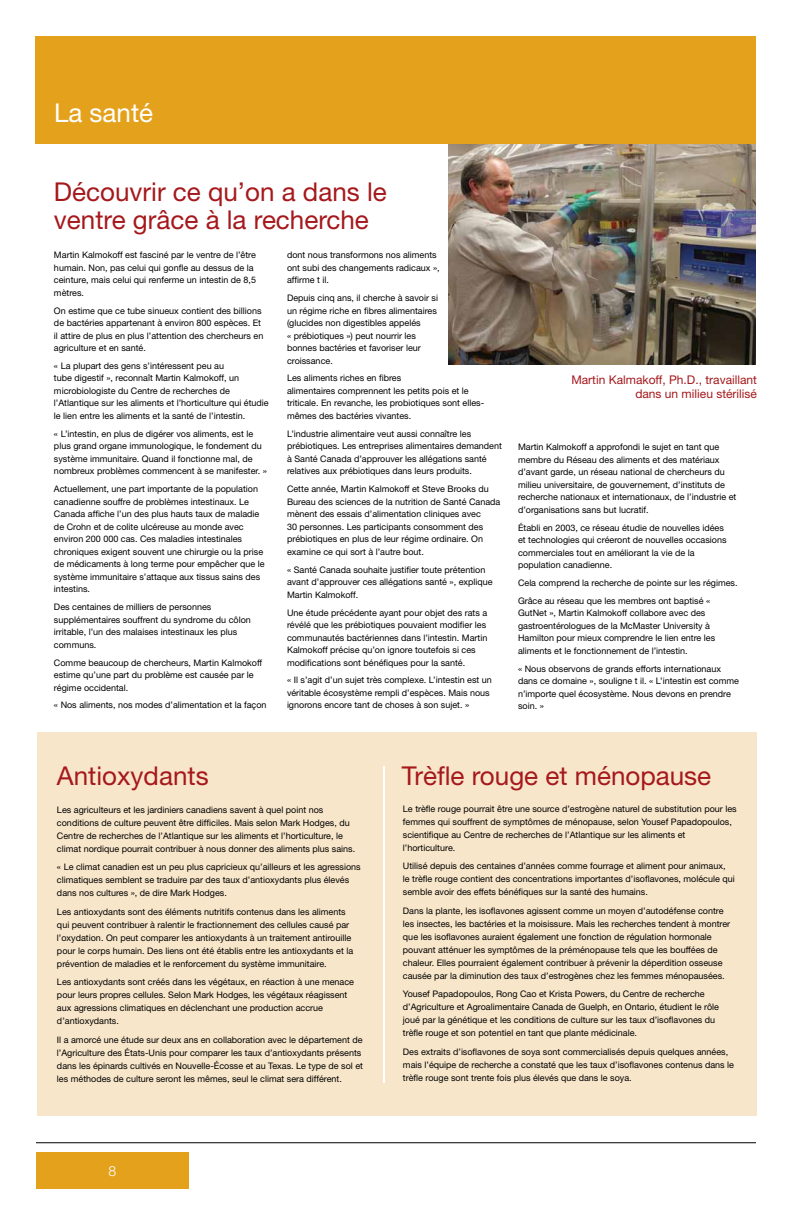
<style>
.page{position:relative;width:792px;height:1224px;background:#fff}
.page>*{position:absolute;margin:0;border:0;box-sizing:border-box;transform-origin:0 0}
.t1{font:26px/28px "Helvetica Neue";color:#a5181c}
.t2{font:26px "Helvetica Neue";color:#fff}
.t3{font:300 14px "Helvetica Neue";color:#fff}
.t4{font:12px/14.4px "Helvetica Neue";color:#a5181c;text-align:right}
.t5{font:9px/12.5px "Helvetica Neue";color:#000}
</style>
<div class="page">
<div style="left:36px;top:1152px;width:153px;height:36px;background:#e4a11b"></div>
<div style="left:36px;top:36px;width:720px;height:108px;background:#e4a11b"></div>
<hr style="left:36px;top:1142px;width:720px;height:1px;background:#000">
<div style="left:37px;top:732px;width:720px;height:384px;background:#f8e6ca"></div>
<img style="left:449px;top:144px;width:307px;height:220px">
<hr style="left:383px;top:766px;width:2px;height:317px;background:#fff">
<h1 class="t2" style="left:54px;top:97px;width:101px">La santé</h1>
<h1 class="t1" style="left:54px;top:177px;width:334px">Découvrir ce qu’on a dans le ventre grâce à la recherche</h1>
<p class="t5" style="left:54px;top:249px;width:204px">Martin Kalmokoff est fasciné par le ventre de l’être humain. Non, pas celui qui gonfle au dessus de la ceinture, mais celui qui renferme un intestin de 8,5 mètres.</p>
<p class="t5" style="left:54px;top:304px;width:211px">On estime que ce tube sinueux contient des billions de bactéries appartenant à environ 800 espèces. Et il attire de plus en plus l’attention des chercheurs en agriculture et en santé.</p>
<p class="t5" style="left:54px;top:359px;width:216px">« La plupart des gens s’intéressent peu au<br>tube digestif », reconnaît Martin Kalmokoff, un microbiologiste du Centre de recherches de l’Atlantique sur les aliments et l’horticulture qui étudie le lien entre les aliments et la santé de l’intestin.</p>
<p class="t5" style="left:54px;top:427px;width:214px">« L’intestin, en plus de digérer vos aliments, est le plus grand organe immunologique, le fondement du système immunitaire. Quand il fonctionne mal, de nombreux problèmes commencent à se manifester. »</p>
<p class="t5" style="left:54px;top:483px;width:212px">Actuellement, une part importante de la population canadienne souffre de problèmes intestinaux. Le Canada affiche l’un des plus hauts taux de maladie de Crohn et de colite ulcéreuse au monde avec environ 200 000 cas. Ces maladies intestinales chroniques exigent souvent une chirurgie ou la prise de médicaments à long terme pour empêcher que le système immunitaire s’attaque aux tissus sains des intestins.</p>
<p class="t5" style="left:54px;top:601px;width:198px">Des centaines de milliers de personnes supplémentaires souffrent du syndrome du côlon irritable, l’un des malaises intestinaux les plus communs.</p>
<p class="t5" style="left:54px;top:656px;width:210px">Comme beaucoup de chercheurs, Martin Kalmokoff estime qu’une part du problème est causée par le régime occidental.</p>
<p class="t5" style="left:54px;top:699px;width:214px">« Nos aliments, nos modes d’alimentation et la façon</p>
<p class="t5" style="left:287px;top:249px;width:154px">dont nous transformons nos aliments ont subi des changements radicaux », affirme t il.</p>
<p class="t5" style="left:287px;top:291px;width:153px">Depuis cinq ans, il cherche à savoir si un régime riche en fibres alimentaires (glucides non digestibles appelés<br>« prébiotiques ») peut nourrir les bonnes bactéries et favoriser leur croissance.</p>
<p class="t5" style="left:287px;top:372px;width:199px">Les aliments riches en fibres<br>alimentaires comprennent les petits pois et le triticale. En revanche, les probiotiques sont elles&shy;mêmes des bactéries vivantes.</p>
<p class="t5" style="left:287px;top:427px;width:217px">L’industrie alimentaire veut aussi connaître les prébiotiques. Les entreprises alimentaires demandent à Santé Canada d’approuver les allégations santé relatives aux prébiotiques dans leurs produits.</p>
<p class="t5" style="left:287px;top:483px;width:215px">Cette année, Martin Kalmokoff et Steve Brooks du Bureau des sciences de la nutrition de Santé Canada mènent des essais d’alimentation cliniques avec<br>30 personnes. Les participants consomment des prébiotiques en plus de leur régime ordinaire. On examine ce qui sort à l’autre bout.</p>
<p class="t5" style="left:287px;top:563px;width:207px">« Santé Canada souhaite justifier toute prétention avant d’approuver ces allégations santé », explique<br>Martin Kalmokoff.</p>
<p class="t5" style="left:287px;top:606px;width:202px">Une étude précédente ayant pour objet des rats a révélé que les prébiotiques pouvaient modifier les communautés bactériennes dans l’intestin. Martin Kalmokoff précise qu’on ignore toutefois si ces modifications sont bénéfiques pour la santé.</p>
<p class="t5" style="left:287px;top:674px;width:206px">« Il s’agit d’un sujet très complexe. L’intestin est un véritable écosystème rempli d’espèces. Mais nous ignorons encore tant de choses à son sujet. »</p>
<h3 class="t4" style="left:571px;top:372px;width:187px">Martin Kalmakoff, Ph.D., travaillant dans un milieu stérilisé</h3>
<p class="t5" style="left:518px;top:441px;width:220px">Martin Kalmokoff a approfondi le sujet en tant que membre du Réseau des aliments et des matériaux d’avant garde, un réseau national de chercheurs du milieu universitaire, de gouvernement, d’instituts de recherche nationaux et internationaux, de l’industrie et d’organisations sans but lucratif.</p>
<p class="t5" style="left:518px;top:521px;width:210px">Établi en 2003, ce réseau étudie de nouvelles idées et technologies qui créeront de nouvelles occasions commerciales tout en améliorant la vie de la population canadienne.</p>
<p class="t5" style="left:518px;top:574px;width:221px;line-height:17.9px">Cela comprend la recherche de pointe sur les régimes.<br>Grâce au réseau que les membres ont baptisé «</p>
<p class="t5" style="left:518px;top:607px;width:199px">GutNet », Martin Kalmokoff collabore avec des gastroentérologues de la McMaster University à Hamilton pour mieux comprendre le lien entre les aliments et le fonctionnement de l’intestin.</p>
<p class="t5" style="left:518px;top:662px;width:222px">« Nous observons de grands efforts internationaux dans ce domaine », souligne t il. « L’intestin est comme n’importe quel écosystème. Nous devons en prendre soin. »</p>
<h1 class="t1" style="left:57px;top:761px;width:153px">Antioxydants</h1>
<h1 class="t1" style="left:402px;top:761px;width:311px">Trèfle rouge et ménopause</h1>
<p class="t5" style="left:57px;top:803px;width:300px;line-height:13px">Les agriculteurs et les jardiniers canadiens savent à quel point nos conditions de culture peuvent être difficiles. Mais selon Mark Hodges, du Centre de recherches de l’Atlantique sur les aliments et l’horticulture, le climat nordique pourrait contribuer à nous donner des aliments plus sains.</p>
<p class="t5" style="left:57px;top:861px;width:305px;line-height:13px">« Le climat canadien est un peu plus capricieux qu’ailleurs et les agressions climatiques semblent se traduire par des taux d’antioxydants plus élevés dans nos cultures », de dire Mark Hodges.</p>
<p class="t5" style="left:57px;top:905px;width:298px;line-height:13px">Les antioxydants sont des éléments nutritifs contenus dans les aliments qui peuvent contribuer à ralentir le fractionnement des cellules causé par l’oxydation. On peut comparer les antioxydants à un traitement antirouille pour le corps humain. Des liens ont été établis entre les antioxydants et la prévention de maladies et le renforcement du système immunitaire.</p>
<p class="t5" style="left:57px;top:975px;width:299px;line-height:13px">Les antioxydants sont créés dans les végétaux, en réaction à une menace pour leurs propres cellules. Selon Mark Hodges, les végétaux réagissent aux agressions climatiques en déclenchant une production accrue d’antioxydants.</p>
<p class="t5" style="left:57px;top:1033px;width:308px;line-height:13px">Il a amorcé une étude sur deux ans en collaboration avec le département de l’Agriculture des États-Unis pour comparer les taux d’antioxydants présents dans les épinards cultivés en Nouvelle-Écosse et au Texas. Le type de sol et les méthodes de culture seront les mêmes, seul le climat sera différent.</p>
<h2 class="t3" style="left:109px;top:1162px;width:9px">8</h2>
<p class="t5" style="left:403px;top:802px;width:335px;line-height:13px">Le trèfle rouge pourrait être une source d’estrogène naturel de substitution pour les femmes qui souffrent de symptômes de ménopause, selon Yousef Papadopoulos, scientifique au Centre de recherches de l’Atlantique sur les aliments et l’horticulture.</p>
<p class="t5" style="left:403px;top:860px;width:333px;line-height:13px">Utilisé depuis des centaines d’années comme fourrage et aliment pour animaux,<br>le trèfle rouge contient des concentrations importantes d’isoflavones, molécule qui semble avoir des effets bénéfiques sur la santé des humains.</p>
<p class="t5" style="left:403px;top:904px;width:329px;line-height:13px">Dans la plante, les isoflavones agissent comme un moyen d’autodéfense contre les insectes, les bactéries et la moisissure. Mais les recherches tendent à montrer que les isoflavones auraient également une fonction de régulation hormonale pouvant atténuer les symptômes de la préménopause tels que les bouffées de chaleur. Elles pourraient également contribuer à prévenir la déperdition osseuse causée par la diminution des taux d’estrogènes chez les femmes ménopausées.</p>
<p class="t5" style="left:403px;top:987px;width:318px;line-height:13px">Yousef Papadopoulos, Rong Cao et Krista Powers, du Centre de recherche d’Agriculture et Agroalimentaire Canada de Guelph, en Ontario, étudient le rôle joué par la génétique et les conditions de culture sur les taux d’isoflavones du trèfle rouge et son potentiel en tant que plante médicinale.</p>
<p class="t5" style="left:403px;top:1045px;width:333px;line-height:13px">Des extraits d’isoflavones de soya sont commercialisés depuis quelques années, mais l’équipe de recherche a constaté que les taux d’isoflavones contenus dans le trèfle rouge sont trente fois plus élevés que dans le soya.</p>
</div>
